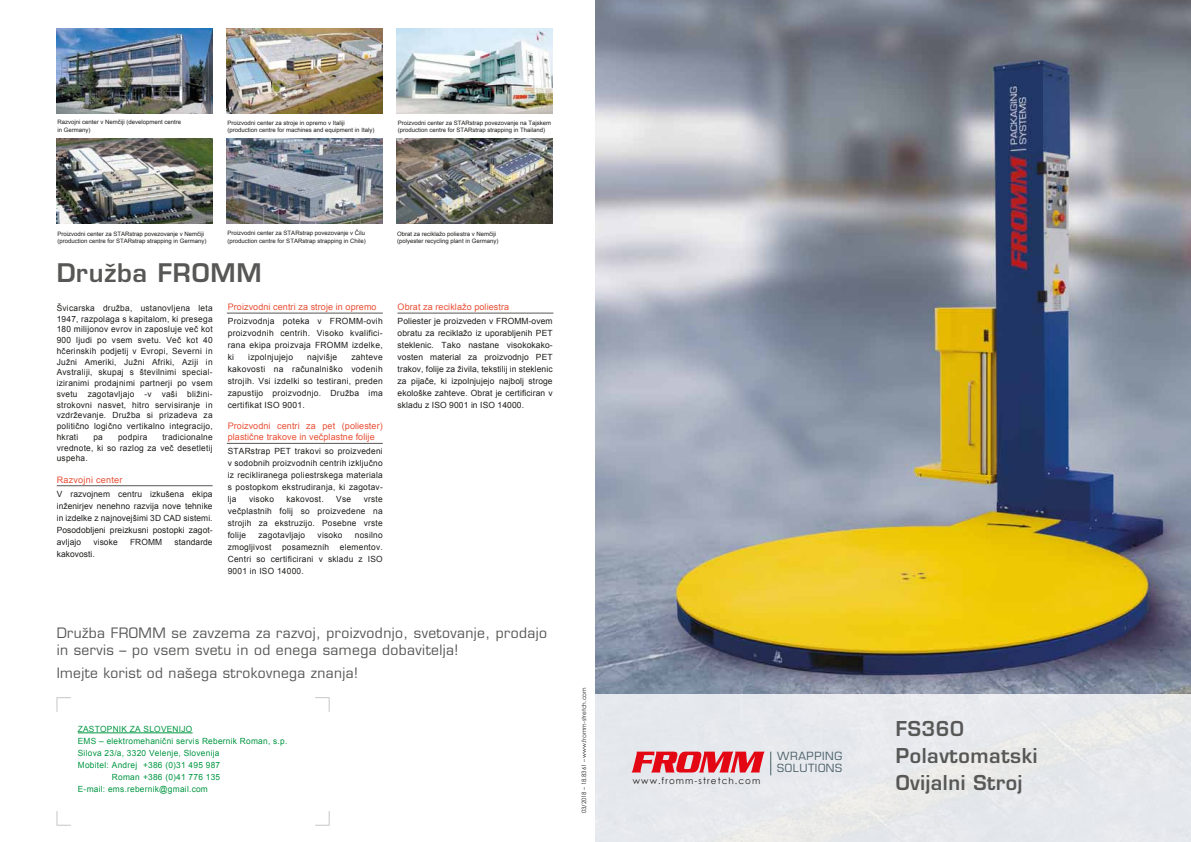
<style>
.page{position:relative;width:1191px;height:842px;background:#fff}
.page>*{position:absolute;margin:0;border:0;box-sizing:border-box;transform-origin:0 0}
.t1{font:600 25px "Eurostile";letter-spacing:.03em;color:#575756}
.t2{font:600 20px/27px "Eurostile";letter-spacing:.03em;color:#575756}
.t3{font:14px/16.8px "Eurostile";letter-spacing:.03em;color:#575756}
.t4{font:11px/12.5px "Eurostile";letter-spacing:.05em;color:#4b5f68}
.t5{font:9px/10.8px "Arial";letter-spacing:.01em;color:#e94f35}
.t6{font:9px "Century Gothic";letter-spacing:.12em;color:#1d1d1b}
.t7{font:9px "Arial";letter-spacing:.03em;color:#e94f35}
.t8{font:8.5px/12px "Arial";letter-spacing:.03em;color:#1d1d1b;text-align:justify}
.t9{font:8.5px "Arial";letter-spacing:.03em;color:#009641}
.t10{font:8.5px "Arial";letter-spacing:.01em;color:#1d1d1b}
.t11{font:6px/7.2px "Arial";color:#1d1d1b}
.t12{font:6px "Century Gothic";color:#1d1d1b}
</style>
<div class="page">
<img style="left:595px;top:0;width:596px;height:694px">
<img style="left:57px;top:28px;width:156px;height:85px">
<img style="left:227px;top:28px;width:156px;height:85px">
<img style="left:397px;top:28px;width:156px;height:85px">
<img style="left:57px;top:139px;width:156px;height:85px">
<img style="left:227px;top:139px;width:156px;height:85px">
<img style="left:397px;top:139px;width:156px;height:85px">
<div style="left:595px;top:694px;width:596px;height:148px;background:#e6e9ec"></div>
<svg style="left:57px;top:697px;width:14px;height:15px"></svg>
<svg style="left:57px;top:811px;width:14px;height:15px"></svg>
<svg style="left:315px;top:697px;width:15px;height:15px"></svg>
<svg style="left:315px;top:811px;width:15px;height:15px"></svg>
<svg style="left:770px;top:752px;width:1px;height:23px"></svg>
<svg style="left:632px;top:752px;width:132px;height:20px"></svg>
<hr style="left:397px;top:313px;width:156px;height:1px;background:#575756">
<hr style="left:227px;top:313px;width:156px;height:1px;background:#575756">
<hr style="left:227px;top:443px;width:156px;height:1px;background:#575756">
<hr style="left:57px;top:485px;width:156px;height:1px;background:#575756">
<hr style="left:78px;top:732px;width:115px;height:1px;background:#009641">
<p class="t11" style="left:57px;top:119px;width:125px">Razvojni center v Nemčiji (development centre in Germany)</p>
<p class="t11" style="left:227px;top:119px;width:148px">Proizvodni center za stroje in opremo v Italiji (production centre for machines and equipment in Italy)</p>
<p class="t11" style="left:398px;top:119px;width:155px">Proizvodni center za STARstrap povezovanje na Tajskem (production centre for STARstrap strapping in Thailand)</p>
<p class="t11" style="left:57px;top:230px;width:151px">Proizvodni center za STARstrap povezovanje v Nemčiji (production centre for STARstrap strapping in Germany)</p>
<p class="t11" style="left:228px;top:230px;width:140px">Proizvodni center za STARstrap povezovanje v Čilu (production centre for STARstrap strapping in Chile)</p>
<h1 class="t1" style="left:57px;top:257px;width:206px">Družba FROMM</h1>
<p class="t5" style="left:228px;top:301px;width:150px">Proizvodni centri za stroje in opremo</p>
<p class="t8" style="left:228px;top:315px;width:156px">Proizvodnja poteka v FROMM-ovih proizvodnih centrih. Visoko kvalifici&shy;rana ekipa proizvaja FROMM izdelke, ki</p>
<p class="t8" style="left:57px;top:302px;width:157px;line-height:10.8px">Švicarska družba, ustanovljena leta 1947, razpolaga s kapitalom, ki presega 180 milijonov evrov in zaposluje več kot 900 ljudi po vsem svetu. Več kot 40 hčerinskih podjetij v Evropi, Severni in Južni Ameriki, Južni Afriki, Aziji in Avstraliji, skupaj s številnimi special&shy;iziranimi prodajnimi partnerji po vsem svetu zagotavljajo -v vaši bližini&shy;strokovni nasvet, hitro servisiranje in vzdrževanje. Družba si prizadeva za politično logično vertikalno integracijo, hkrati</p>
<p class="t8" style="left:248px;top:351px;width:46px">izpolnjujejo</p>
<p class="t8" style="left:307px;top:351px;width:32px">najvišje</p>
<p class="t8" style="left:228px;top:351px;width:156px;text-indent:124px">zahteve kakovosti na računalniško vodenih strojih. Vsi izdelki so testirani, preden zapustijo proizvodnjo. Družba ima certifikat ISO 9001.</p>
<p class="t5" style="left:228px;top:421px;width:156px">Proizvodni centri za pet (poliester) plastične trakove in večplastne folije</p>
<p class="t8" style="left:228px;top:445px;width:156px">STARstrap PET trakovi so proizvedeni v sodobnih proizvodnih centrih izključno iz recikliranega poliestrskega materiala s postopkom ekstrudiranja, ki zagotav&shy;lja</p>
<p class="t8" style="left:57px;top:431px;width:157px;line-height:10.8px;text-indent:106px">tradicionalne vrednote, ki so razlog za več desetletij uspeha.</p>
<p class="t7" style="left:57px;top:474px;width:67px">Razvojni center</p>
<p class="t8" style="left:57px;top:488px;width:157px">V razvojnem centru izkušena ekipa inženirjev nenehno razvija nove tehnike in izdelke z najnovejšimi 3D CAD sistemi.<br>Posodobljeni preizkusni postopki zagot&shy;avljajo</p>
<p class="t8" style="left:93px;top:431px;width:11px">pa</p>
<p class="t8" style="left:118px;top:431px;width:31px">podpira</p>
<p class="t8" style="left:249px;top:493px;width:26px">visoko</p>
<p class="t8" style="left:286px;top:493px;width:39px">kakovost.</p>
<p class="t8" style="left:336px;top:493px;width:16px">Vse</p>
<p class="t8" style="left:228px;top:493px;width:156px;text-indent:136px">vrste večplastnih folij so proizvedene na strojih za ekstruzijo. Posebne vrste folije</p>
<p class="t8" style="left:228px;top:529px;width:157px;text-indent:127px">nosilno zmogljivost posameznih elementov.<br>Centri so certificirani v skladu z ISO 9001 in ISO 14000.</p>
<p class="t8" style="left:258px;top:529px;width:48px">zagotavljajo</p>
<p class="t8" style="left:318px;top:529px;width:26px">visoko</p>
<p class="t8" style="left:93px;top:536px;width:26px">visoke</p>
<p class="t8" style="left:130px;top:536px;width:34px">FROMM</p>
<p class="t10" style="left:174px;top:536px;width:40px">standarde</p>
<p class="t10" style="left:57px;top:548px;width:40px">kakovosti.</p>
<p class="t11" style="left:397px;top:230px;width:103px">Obrat za reciklažo poliestra v Nemčiji (polyester recycling plant in Germany)</p>
<p class="t5" style="left:398px;top:301px;width:113px">Obrat za reciklažo poliestra</p>
<p class="t8" style="left:398px;top:315px;width:156px">Poliester je proizveden v FROMM-ovem obratu za reciklažo iz uporabljenih PET steklenic. Tako nastane visokokako&shy;vosten material za proizvodnjo PET trakov, folije za živila, tekstilij in steklenic za pijače, ki izpolnjujejo najbolj stroge ekološke zahteve. Obrat je certificiran v skladu z ISO 9001 in ISO 14000.</p>
<h3 class="t3" style="left:57px;top:625px;width:492px">Družba FROMM se zavzema za razvoj, proizvodnjo, svetovanje, prodajo in servis – po vsem svetu in od enega samega dobavitelja!</h3>
<h3 class="t3" style="left:57px;top:665px;width:303px">Imejte korist od našega strokovnega znanja!</h3>
<p class="t9" style="left:78px;top:723px;width:116px">ZASTOPNIK ZA SLOVENIJO</p>
<p class="t9" style="left:78px;top:735px;width:211px">EMS – elektromehanični servis Rebernik Roman, s.p.</p>
<p class="t9" style="left:78px;top:747px;width:143px">Silova 23/a, 3320 Velenje, Slovenija</p>
<p class="t9" style="left:78px;top:759px;width:144px">Mobitel: Andrej +386 (0)31 495 987</p>
<p class="t9" style="left:112px;top:771px;width:110px">Roman +386 (0)41 776 135</p>
<p class="t9" style="left:78px;top:783px;width:132px">E-mail: ems.rebernik@gmail.com</p>
<p class="t12" style="left:580px;top:813px;width:128px;rotate:-90deg">03/2018 – 18.8361 – www.fromm-stretch.com</p>
<p class="t6" style="left:633px;top:776px;width:129px">www.fromm-stretch.com</p>
<p class="t4" style="left:777px;top:750px;width:66px">WRAPPING<br>SOLUTIONS</p>
<h2 class="t2" style="left:895px;top:715px;width:143px">FS360<br>Polavtomatski<br>Ovijalni Stroj</h2>
</div>
